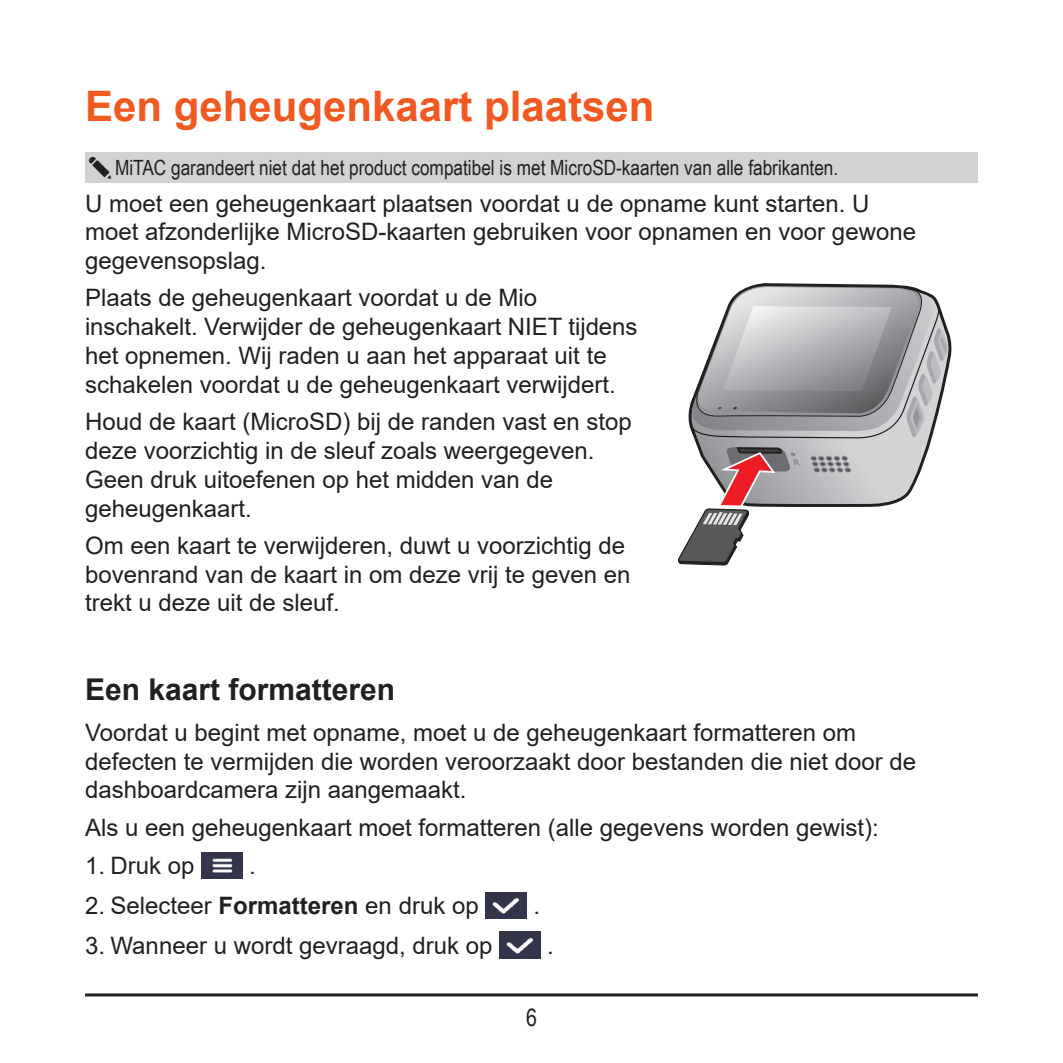
<style>
.page{position:relative;width:1063px;height:1063px;background:#fff}
.page>*{position:absolute;margin:0;border:0;box-sizing:border-box;transform-origin:0 0}
.t1{font:700 42px "Arial";color:#f15921}
.t2{font:700 30px "Arial";color:#231f20}
.t3{font:24px/28.8px "Arial";color:#231f20}
.t4{font:24px "Arial Narrow";color:#231f20}
.t5{font:21px "Arial Narrow";color:#231f20}
.s1{font-weight:700}
</style>
<div class="page">
<hr style="left:85px;top:993px;width:893px;height:3px;background:#231f20">
<div style="left:85px;top:152px;width:893px;height:30px;background:#d1d2d4"></div>
<img style="left:201px;top:852px;width:42px;height:27px">
<img style="left:485px;top:892px;width:42px;height:27px">
<img style="left:499px;top:932px;width:41px;height:26px">
<svg style="left:678px;top:285px;width:271px;height:281px"></svg>
<h1 class="t1" style="left:85px;top:77px;width:571px">Een geheugenkaart plaatsen</h1>
<p class="t5" style="left:85px;top:152px;width:755px">✎MiTAC garandeert niet dat het product compatibel is met MicroSD-kaarten van alle fabrikanten.</p>
<p class="t3" style="left:85px;top:189px;width:832px">U moet een geheugenkaart plaatsen voordat u de opname kunt starten. U moet afzonderlijke MicroSD-kaarten gebruiken voor opnamen en voor gewone gegevensopslag.</p>
<p class="t3" style="left:85px;top:283px;width:554px">Plaats de geheugenkaart voordat u de Mio inschakelt. Verwijder de geheugenkaart NIET tijdens het opnemen. Wij raden u aan het apparaat uit te schakelen voordat u de geheugenkaart verwijdert.</p>
<p class="t3" style="left:85px;top:407px;width:548px">Houd de kaart (MicroSD) bij de randen vast en stop deze voorzichtig in de sleuf zoals weergegeven.<br>Geen druk uitoefenen op het midden van de geheugenkaart.</p>
<p class="t3" style="left:85px;top:531px;width:547px">Om een kaart te verwijderen, duwt u voorzichtig de bovenrand van de kaart in om deze vrij te geven en trekt u deze uit de sleuf.</p>
<p class="t2" style="left:85px;top:668px;width:312px">Een kaart formatteren</p>
<p class="t3" style="left:85px;top:718px;width:833px">Voordat u begint met opname, moet u de geheugenkaart formatteren om defecten te vermijden die worden veroorzaakt door bestanden die niet door de dashboardcamera zijn aangemaakt.</p>
<p class="t3" style="left:85px;top:813px;width:795px">Als u een geheugenkaart moet formatteren (alle gegevens worden gewist):</p>
<p class="t3" style="left:85px;top:851px;width:111px">1. Druk op</p>
<p class="t3" style="left:249px;top:851px;width:8px">.</p>
<p class="t3" style="left:85px;top:891px;width:395px">2. Selecteer <span class="s1">Formatteren</span> en druk op</p>
<p class="t3" style="left:533px;top:891px;width:8px">.</p>
<p class="t3" style="left:85px;top:931px;width:409px">3. Wanneer u wordt gevraagd, druk op</p>
<p class="t3" style="left:547px;top:931px;width:8px">.</p>
<p class="t4" style="left:526px;top:1000px;width:12px">6</p>
</div>
